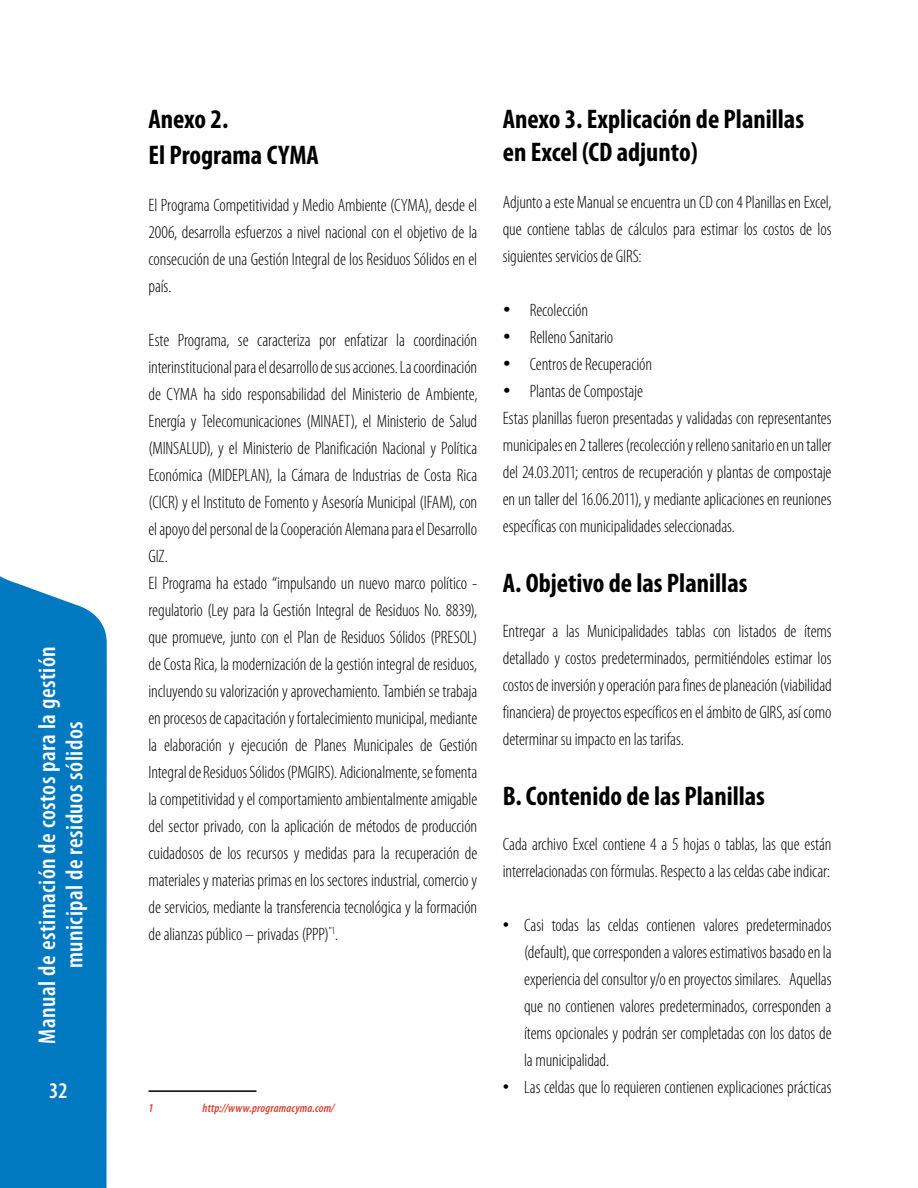
<style>
.page{position:relative;width:918px;height:1188px;background:#fff}
.page>*{position:absolute;margin:0;border:0;box-sizing:border-box;transform-origin:0 0}
.t1{font:700 condensed 27px/36px "Myriad Pro";color:#000}
.t2{font:600 condensed 24.3px/27.3px "Myriad Pro";letter-spacing:.02em;color:#fff;text-align:center}
.t3{font:600 condensed 22.5px "Myriad Pro";color:#fff}
.t4{font:300 condensed 18px/27px "Myriad Pro";letter-spacing:-.005em;color:#000;text-align:justify}
.t5{font:italic 600 condensed 12px "Myriad Pro";letter-spacing:.015em;color:#da3e2f}
.s1{font-family:"Arial";font-weight:400;font-stretch:normal}
</style>
<div class="page">
<div style="left:0;top:576px;width:107px;height:612px;background:#0079c1"></div>
<hr style="left:148px;top:1090px;width:108px;height:2px;background:#000">
<h2 class="t2" style="left:33px;top:1044px;width:399px;rotate:-90deg">Manual de estimación de costos para la gestión municipal de residuos sólidos</h2>
<p class="t3" style="left:49px;top:1077px;width:20px">32</p>
<h1 class="t1" style="left:148px;top:101px;width:172px">Anexo 2.<br>El Programa CYMA</h1>
<p class="t4" style="left:148px;top:192px;width:330px">El Programa Competitividad y Medio Ambiente (CYMA), desde el 2006, desarrolla esfuerzos a nivel nacional con el objetivo de la consecución de una Gestión Integral de los Residuos Sólidos en el país.</p>
<p class="t4" style="left:148px;top:327px;width:330px;text-align:left">Este Programa, se caracteriza por enfatizar la coordinación interinstitucional para el desarrollo de sus acciones. La coordinación de CYMA ha sido responsabilidad del Ministerio de Ambiente, Energía y Telecomunicaciones (MINAET), el Ministerio de Salud (MINSALUD), y el Ministerio de Planificación Nacional y Política Económica (MIDEPLAN), la Cámara de Industrias de Costa Rica (CICR) y el Instituto de Fomento y Asesoría Municipal (IFAM), con el apoyo del personal de la Cooperación Alemana para el Desarrollo GIZ.<br>El Programa ha estado “impulsando un nuevo marco político - regulatorio (Ley para la Gestión Integral de Residuos No. 8839), que promueve, junto con el Plan de Residuos Sólidos (PRESOL) de Costa Rica, la modernización de la gestión integral de residuos, incluyendo su valorización y aprovechamiento. También se trabaja en procesos de capacitación y fortalecimiento municipal, mediante la elaboración y ejecución de Planes Municipales de Gestión Integral de Residuos Sólidos (PMGIRS). Adicionalmente, se fomenta la competitividad y el comportamiento ambientalmente amigable del sector privado, con la aplicación de métodos de producción cuidadosos de los recursos y medidas para la recuperación de materiales y materias primas en los sectores industrial, comercio y de servicios, mediante la transferencia tecnológica y la formación de alianzas público – privadas (PPP)<sup>”1</sup>.</p>
<p class="t5" style="left:148px;top:1102px;width:6px">1</p>
<p class="t5" style="left:202px;top:1102px;width:134px">http://www.programacyma.com/</p>
<h1 class="t1" style="left:503px;top:102px;width:303px;line-height:33px">Anexo 3. Explicación de Planillas en Excel (CD adjunto)</h1>
<p class="t4" style="left:503px;top:189px;width:330px">Adjunto a este Manual se encuentra un CD con 4 Planillas en Excel, que contiene tablas de cálculos para estimar los costos de los siguientes servicios de GIRS:</p>
<p class="t4" style="left:503px;top:297px;width:87px">• Recolección</p>
<p class="t4" style="left:503px;top:324px;width:112px">• Relleno Sanitario</p>
<p class="t4" style="left:503px;top:351px;width:151px">• Centros de Recuperación</p>
<p class="t4" style="left:503px;top:378px;width:330px;text-align:left">• Plantas de Compostaje<br>Estas planillas fueron presentadas y validadas con representantes municipales en 2 talleres (recolección y relleno sanitario en un taller del 24.03.2011; centros de recuperación y plantas de compostaje en un taller del 16.06.2011), y mediante aplicaciones en reuniones específicas con municipalidades seleccionadas.</p>
<h1 class="t1" style="left:503px;top:564px;width:246px">A. Objetivo de las Planillas</h1>
<p class="t4" style="left:503px;top:618px;width:330px">Entregar a las Municipalidades tablas con listados de ítems detallado y costos predeterminados, permitiéndoles estimar los costos de inversión y operación para fines de planeación (viabilidad financiera) de proyectos específicos en el ámbito de GIRS, así como determinar su impacto en las tarifas.</p>
<h1 class="t1" style="left:503px;top:777px;width:264px">B. Contenido de las Planillas</h1>
<p class="t4" style="left:503px;top:831px;width:330px">Cada archivo Excel contiene 4 a 5 hojas o tablas, las que están interrelacionadas con fórmulas. Respecto a las celdas cabe indicar:</p>
<p class="t4" style="left:524px;top:912px;width:309px;text-indent:-21px"><span class="s1">•</span> Casi todas las celdas contienen valores predeterminados (default), que corresponden a valores estimativos basado en la experiencia del consultor y/o en proyectos similares. Aquellas que no contienen valores predeterminados, corresponden a ítems opcionales y podrán ser completadas con los datos de la municipalidad.</p>
<p class="t4" style="left:503px;top:1074px;width:330px"><span class="s1">•</span> Las celdas que lo requieren contienen explicaciones prácticas</p>
</div>
